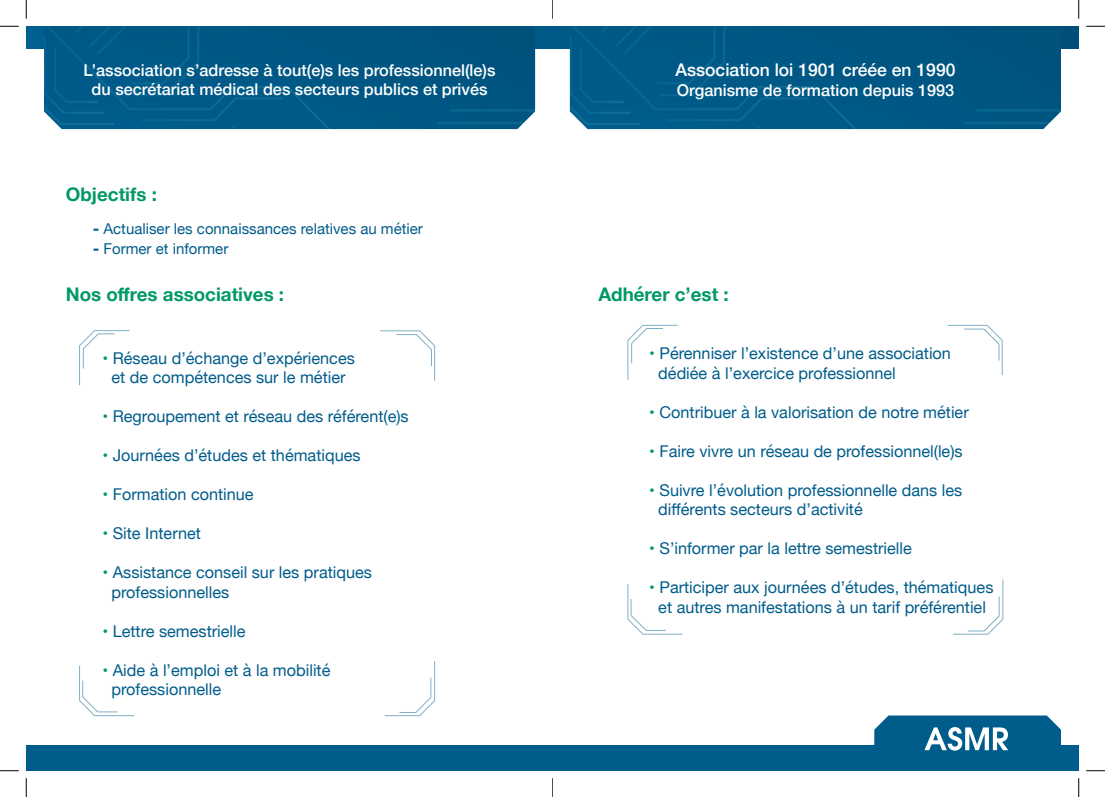
<style>
.page{position:relative;width:1105px;height:797px;background:#fff}
.page>*{position:absolute;margin:0;border:0;box-sizing:border-box;transform-origin:0 0}
.t1{font:700 18.75px "Helvetica Neue";color:#096}
.t2{font:500 17.5px "Helvetica Neue";color:#fff}
.t3{font:16.25px/19.5px "Helvetica Neue";color:#005c8b}
.t4{font:500 16.25px/19.5px "Helvetica Neue";color:#fff;text-align:center}
.t5{font:15px "Helvetica Neue";color:#005c8b}
.s1{font-weight:700;font-size:16.25px}
.s2{color:#096}
</style>
<div class="page">
<div style="left:26px;top:745px;width:526px;height:25px;background:#005c8b"></div>
<img style="left:26px;top:26px;width:526px;height:22px">
<div style="left:44px;top:26px;width:491px;height:103px;background:#005885"></div>
<svg style="left:79px;top:330px;width:51px;height:56px"></svg>
<svg style="left:79px;top:665px;width:55px;height:51px"></svg>
<svg style="left:384px;top:661px;width:51px;height:55px"></svg>
<svg style="left:380px;top:330px;width:55px;height:51px"></svg>
<svg style="left:0;top:25px;width:19px;height:2px"></svg>
<svg style="left:0;top:770px;width:19px;height:1px"></svg>
<svg style="left:25px;top:0;width:2px;height:19px"></svg>
<svg style="left:25px;top:778px;width:2px;height:19px"></svg>
<div style="left:552px;top:745px;width:526px;height:25px;background:#005c8b"></div>
<div style="left:552px;top:26px;width:526px;height:22px;background:#005481"></div>
<div style="left:570px;top:26px;width:490px;height:103px;background:#005885"></div>
<svg style="left:874px;top:715px;width:186px;height:36px"></svg>
<svg style="left:627px;top:324px;width:51px;height:56px"></svg>
<svg style="left:627px;top:584px;width:56px;height:51px"></svg>
<svg style="left:953px;top:579px;width:50px;height:56px"></svg>
<svg style="left:947px;top:324px;width:55px;height:51px"></svg>
<svg style="left:1086px;top:25px;width:18px;height:2px"></svg>
<svg style="left:1086px;top:770px;width:18px;height:1px"></svg>
<svg style="left:552px;top:0;width:1px;height:19px"></svg>
<svg style="left:552px;top:778px;width:1px;height:19px"></svg>
<svg style="left:1078px;top:0;width:1px;height:19px"></svg>
<svg style="left:1078px;top:778px;width:1px;height:19px"></svg>
<p class="t4" style="left:84px;top:59px;width:413px">L’association s’adresse à tout(e)s les professionnel(le)s du secrétariat médical des secteurs publics et privés</p>
<p class="t1" style="left:66px;top:180px;width:92px">Objectifs :</p>
<p class="t5" style="left:93px;top:218px;width:331px"><span class="s1">-</span> Actualiser les connaissances relatives au métier</p>
<p class="t5" style="left:93px;top:238px;width:137px"><span class="s1">-</span> Former et informer</p>
<p class="t1" style="left:66px;top:279px;width:220px">Nos offres associatives :</p>
<p class="t3" style="left:102px;top:349px;width:254px;text-align:center"><span class="s2">•</span> Réseau d’échange d’expériences et de compétences sur le métier</p>
<p class="t3" style="left:102px;top:407px;width:308px"><span class="s2">•</span> Regroupement et réseau des référent(e)s</p>
<p class="t3" style="left:102px;top:446px;width:259px"><span class="s2">•</span> Journées d’études et thématiques</p>
<p class="t3" style="left:102px;top:485px;width:153px"><span class="s2">•</span> Formation continue</p>
<p class="t3" style="left:102px;top:524px;width:100px"><span class="s2">•</span> Site Internet</p>
<p class="t3" style="left:111px;top:563px;width:262px;text-indent:-9px"><span class="s2">•</span> Assistance conseil sur les pratiques professionnelles</p>
<p class="t3" style="left:102px;top:622px;width:144px"><span class="s2">•</span> Lettre semestrielle</p>
<p class="t3" style="left:111px;top:661px;width:220px;text-indent:-9px"><span class="s2">•</span> Aide à l’emploi et à la mobilité professionnelle</p>
<p class="t2" style="left:675px;top:56px;width:281px">Association loi 1901 créée en 1990</p>
<p class="t4" style="left:676px;top:79px;width:279px">Organisme de formation depuis 1993</p>
<p class="t1" style="left:598px;top:279px;width:132px">Adhérer c’est :</p>
<p class="t3" style="left:658px;top:345px;width:294px;text-indent:-9px"><span class="s2">•</span> Pérenniser l’existence d’une association dédiée à l’exercice professionnel</p>
<p class="t3" style="left:649px;top:403px;width:321px"><span class="s2">•</span> Contribuer à la valorisation de notre métier</p>
<p class="t3" style="left:649px;top:442px;width:315px"><span class="s2">•</span> Faire vivre un réseau de professionnel(le)s</p>
<p class="t3" style="left:658px;top:481px;width:305px;text-indent:-9px"><span class="s2">•</span> Suivre l’évolution professionnelle dans les différents secteurs d’activité</p>
<p class="t3" style="left:649px;top:540px;width:264px"><span class="s2">•</span> S’informer par la lettre semestrielle</p>
<p class="t3" style="left:649px;top:579px;width:345px;text-align:center"><span class="s2">•</span> Participer aux journées d’études, thématiques et autres manifestations à un tarif préférentiel</p>
</div>
